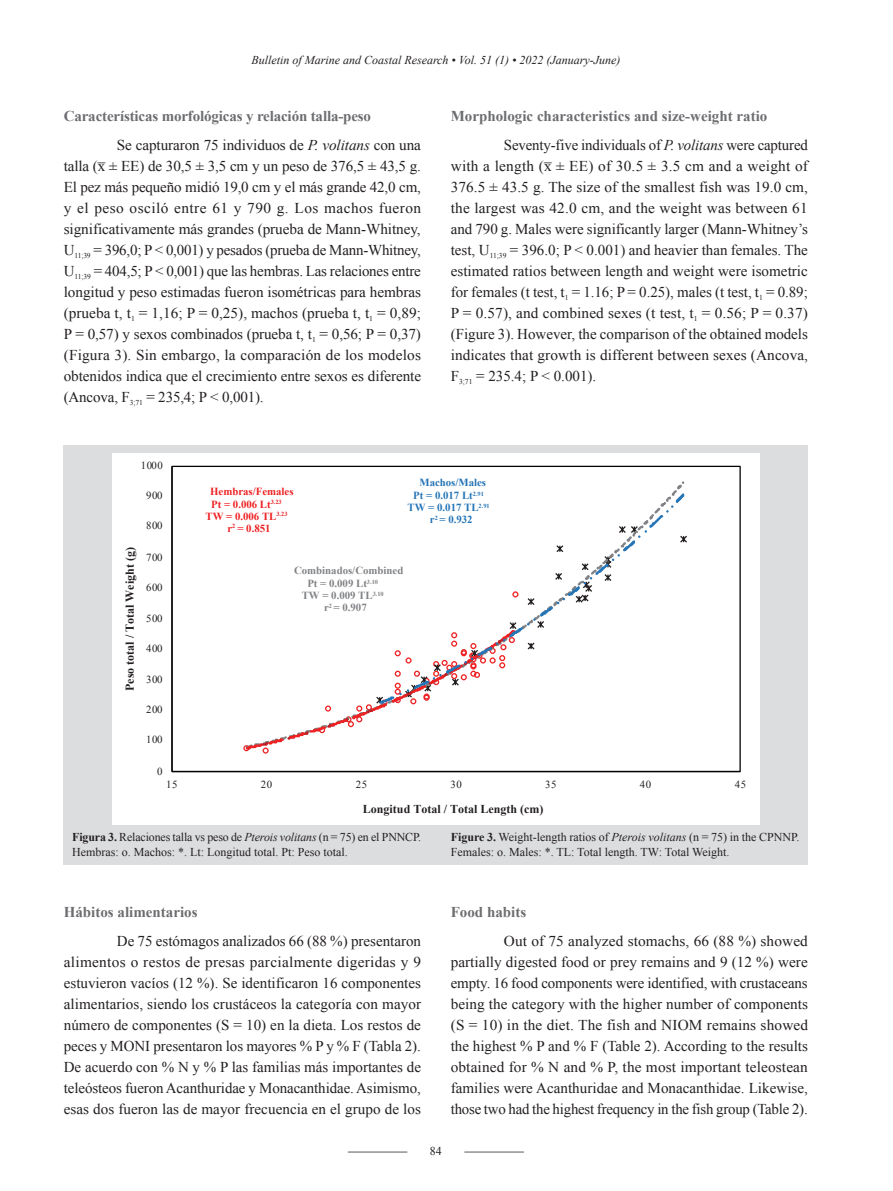
<style>
.page{position:relative;width:893px;height:1191px;background:#fff}
.page>*{position:absolute;margin:0;border:0;box-sizing:border-box;transform-origin:0 0}
.t1{font:15px/21px "Times New Roman";letter-spacing:-.005em;color:#231f20;text-align:justify}
.t2{font:700 15px/29.5px "Times New Roman";color:#6c6d70}
.t3{font:12px/14.4px "Times New Roman";color:#231f20}
.t4{font:italic 12px "Times New Roman";color:#231f20}
.t5{font:700 12px "Times New Roman";color:#231f20}
.t6{font:700 10.8px/13.2px "Times New Roman";color:#808285}
.t7{font:700 10.8px/13.2px "Times New Roman";color:#ee2123}
.t8{font:700 10.8px/13.2px "Times New Roman";color:#2575b7;text-align:center}
.t9{font:10.8px "Times New Roman";letter-spacing:.055em;color:#231f20}
.s1{font-weight:400;color:#231f20}
.s2{font-weight:400;font-style:italic;color:#231f20}
.s3{font-weight:700}
.s4{font-style:italic}
</style>
<div class="page">
<hr style="left:348px;top:1151px;width:59px;height:1px;background:#6c6d70">
<hr style="left:464px;top:1151px;width:60px;height:1px;background:#6c6d70">
<div style="left:64px;top:445px;width:744px;height:419px;background:#dcdddf"></div>
<div style="left:112px;top:453px;width:648px;height:371px;background:#fff"></div>
<hr style="left:171px;top:466px;width:2px;height:305px;background:#050504">
<hr style="left:172px;top:771px;width:568px;height:1px;background:#050504">
<svg style="left:243px;top:481px;width:444px;height:272px"></svg>
<svg style="left:379px;top:493px;width:305px;height:210px"></svg>
<p class="t4" style="left:251px;top:52px;width:370px">Bulletin of Marine and Coastal Research • Vol. 51 (1) • 2022 (January-June)</p>
<p class="t2" style="left:117px;top:101px;width:305px;text-indent:-53px">Características morfológicas y relación talla-peso<br><span class="s1">Se capturaron 75 individuos de</span> <span class="s2">P. volitans</span> <span class="s1">con una</span></p>
<p class="t1" style="left:64px;top:155px;width:359px">talla (x¯ ± EE) de 30,5 ± 3,5 cm y un peso de 376,5 ± 43,5 g.<br>El pez más pequeño midió 19,0 cm y el más grande 42,0 cm, y el peso osciló entre 61 y 790 g. Los machos fueron significativamente más grandes (prueba de Mann-Whitney, U<sub>11;39</sub> = 396,0; P &lt; 0,001) y pesados (prueba de Mann-Whitney, U<sub>11;39</sub> = 404,5; P &lt; 0,001) que las hembras. Las relaciones entre longitud y peso estimadas fueron isométricas para hembras (prueba t, t<sub>1</sub> = 1,16; P = 0,25), machos (prueba t, t<sub>1</sub> = 0,89; P = 0,57) y sexos combinados (prueba t, t<sub>1</sub> = 0,56; P = 0,37) (Figura 3). Sin embargo, la comparación de los modelos obtenidos indica que el crecimiento entre sexos es diferente (Ancova, F<sub>3;71</sub> = 235,4; P &lt; 0,001).</p>
<p class="t9" style="left:141px;top:458px;width:24px">1000</p>
<p class="t2" style="left:504px;top:101px;width:305px;text-indent:-53px">Morphologic characteristics and size-weight ratio<br><span class="s1">Seventy-five individuals of</span> <span class="s2">P. volitans</span> <span class="s1">were captured</span></p>
<p class="t1" style="left:451px;top:155px;width:359px">with a length (¯x ± EE) of 30.5 ± 3.5 cm and a weight of 376.5 ± 43.5 g. The size of the smallest fish was 19.0 cm, the largest was 42.0 cm, and the weight was between 61 and 790 g. Males were significantly larger (Mann-Whitney’s test, U<sub>11;39</sub> = 396.0; P &lt; 0.001) and heavier than females. The estimated ratios between length and weight were isometric for females (t test, t<sub>1</sub> = 1.16; P = 0.25), males (t test, t<sub>1</sub> = 0.89; P = 0.57), and combined sexes (t test, t<sub>1</sub> = 0.56; P = 0.37) (Figure 3). However, the comparison of the obtained models indicates that growth is different between sexes (Ancova, F<sub>3;71</sub> = 235.4; P &lt; 0.001).</p>
<p class="t5" style="left:121px;top:691px;width:145px;rotate:-90deg">Peso total / Total Weight (g)</p>
<p class="t9" style="left:146px;top:488px;width:18px">900</p>
<p class="t9" style="left:146px;top:518px;width:18px">800</p>
<p class="t9" style="left:146px;top:550px;width:18px">700</p>
<p class="t9" style="left:146px;top:580px;width:18px">600</p>
<p class="t9" style="left:146px;top:611px;width:18px">500</p>
<p class="t9" style="left:146px;top:641px;width:18px">400</p>
<p class="t9" style="left:146px;top:672px;width:18px">300</p>
<p class="t9" style="left:146px;top:702px;width:18px">200</p>
<p class="t9" style="left:146px;top:732px;width:18px">100</p>
<p class="t9" style="left:157px;top:763px;width:7px">0</p>
<p class="t7" style="left:210px;top:484px;width:85px">Hembras/Females<br>Pt = 0.006 Lt<sup>3.23</sup></p>
<p class="t7" style="left:205px;top:510px;width:84px;line-height:12px;text-align:center">TW = 0.006 TL<sup>3.23 </sup>r<sup>2</sup> = 0.851</p>
<p class="t8" style="left:413px;top:476px;width:74px">Machos/Males<br>Pt = 0.017 Lt<sup>2.91</sup></p>
<p class="t8" style="left:408px;top:501px;width:84px;line-height:12px">TW = 0.017 TL<sup>2.91 </sup>r<sup>2</sup> = 0.932</p>
<p class="t6" style="left:307px;top:563px;width:97px;text-indent:-13px">Combinados/Combined<br>Pt = 0.009 Lt<sup>3.10</sup></p>
<p class="t6" style="left:302px;top:589px;width:84px;line-height:12px;text-align:center">TW = 0.009 TL<sup>3.10 </sup>r<sup>2</sup> = 0.907</p>
<p class="t9" style="left:166px;top:777px;width:13px">15</p>
<p class="t9" style="left:261px;top:777px;width:13px">20</p>
<p class="t9" style="left:356px;top:777px;width:13px">25</p>
<p class="t9" style="left:450px;top:777px;width:13px">30</p>
<p class="t9" style="left:545px;top:777px;width:13px">35</p>
<p class="t9" style="left:640px;top:777px;width:13px">40</p>
<p class="t9" style="left:735px;top:777px;width:13px">45</p>
<p class="t5" style="left:363px;top:800px;width:182px">Longitud Total / Total Length (cm)</p>
<p class="t3" style="left:72px;top:830px;width:350px"><span class="s3">Figura 3.</span> Relaciones talla vs peso de <span class="s4">Pterois volitans</span> (n = 75) en el PNNCP.<br>Hembras: o. Machos: *. Lt: Longitud total. Pt: Peso total.</p>
<p class="t3" style="left:451px;top:830px;width:350px"><span class="s3">Figure 3.</span> Weight-length ratios of <span class="s4">Pterois volitans</span> (n = 75) in the CPNNP.<br>Females: o. Males: *. TL: Total length. TW: Total Weight.</p>
<p class="t2" style="left:64px;top:896px;width:135px">Hábitos alimentarios</p>
<p class="t1" style="left:64px;top:930px;width:359px;text-indent:53px">De 75 estómagos analizados 66 (88 %) presentaron alimentos o restos de presas parcialmente digeridas y 9 estuvieron vacíos (12 %). Se identificaron 16 componentes alimentarios, siendo los crustáceos la categoría con mayor número de componentes (S = 10) en la dieta. Los restos de peces y MONI presentaron los mayores % P y % F (Tabla 2).<br>De acuerdo con % N y % P las familias más importantes de teleósteos fueron Acanthuridae y Monacanthidae. Asimismo, esas dos fueron las de mayor frecuencia en el grupo de los</p>
<p class="t2" style="left:451px;top:896px;width:77px">Food habits</p>
<p class="t1" style="left:451px;top:930px;width:359px;text-indent:53px">Out of 75 analyzed stomachs, 66 (88 %) showed partially digested food or prey remains and 9 (12 %) were empty. 16 food components were identified, with crustaceans being the category with the higher number of components (S = 10) in the diet. The fish and NIOM remains showed the highest % P and % F (Table 2). According to the results obtained for % N and % P, the most important teleostean families were Acanthuridae and Monacanthidae. Likewise, those two had the highest frequency in the fish group (Table 2).</p>
<p class="t3" style="left:430px;top:1144px;width:13px">84</p>
</div>
